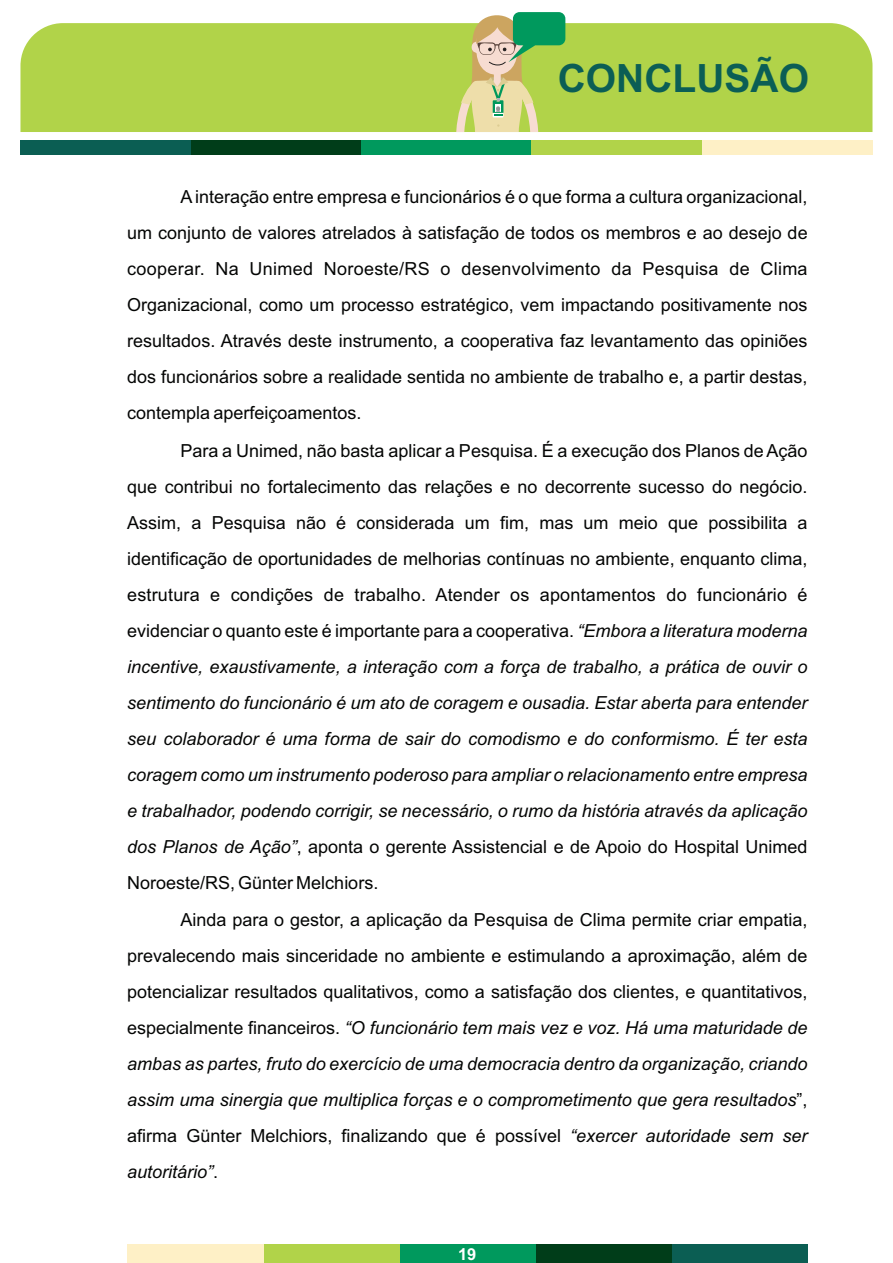
<style>
.page{position:relative;width:893px;height:1263px;background:#fff}
.page>*{position:absolute;margin:0;border:0;box-sizing:border-box;transform-origin:0 0}
.t1{font:700 39px "Arial";color:#0b5e55}
.t2{font:18px/36px "Arial";color:#040504;text-align:justify}
.t3{font:700 16.5px "Arial";color:#fff}
.s1{font-style:italic}
</style>
<div class="page">
<div style="left:20px;top:23px;width:852px;height:109px;background:#b1d349"></div>
<div style="left:672px;top:1244px;width:136px;height:19px;background:#0b5e53"></div>
<div style="left:535px;top:1244px;width:137px;height:19px;background:#003d19"></div>
<div style="left:399px;top:1244px;width:136px;height:19px;background:#00995d"></div>
<div style="left:263px;top:1244px;width:136px;height:19px;background:#b1d349"></div>
<div style="left:127px;top:1244px;width:136px;height:19px;background:#fef0c6"></div>
<div style="left:20px;top:140px;width:171px;height:15px;background:#0b5e53"></div>
<div style="left:191px;top:140px;width:170px;height:15px;background:#003d19"></div>
<div style="left:361px;top:140px;width:171px;height:15px;background:#00995d"></div>
<div style="left:532px;top:140px;width:170px;height:15px;background:#b1d349"></div>
<div style="left:702px;top:140px;width:170px;height:15px;background:#fef0c6"></div>
<svg style="left:456px;top:12px;width:109px;height:120px;background:#b0c87a"></svg>
<h1 class="t1" style="left:558px;top:63px;width:253px">CONCLUSÃO</h1>
<p class="t2" style="left:127px;top:181px;width:682px;text-indent:53px">Ainteração entre empresa e funcionários é o que forma a cultura organizacional, um conjunto de valores atrelados à satisfação de todos os membros e ao desejo de cooperar. Na Unimed Noroeste/RS o desenvolvimento da Pesquisa de Clima Organizacional, como um processo estratégico, vem impactando positivamente nos resultados. Através deste instrumento, a cooperativa faz levantamento das opiniões dos funcionários sobre a realidade sentida no ambiente de trabalho e, a partir destas, contempla aperfeiçoamentos.</p>
<p class="t2" style="left:127px;top:434px;width:682px;text-indent:53px">Para a Unimed, não basta aplicar a Pesquisa. É a execução dos Planos de Ação que contribui no fortalecimento das relações e no decorrente sucesso do negócio.<br>Assim, a Pesquisa não é considerada um fim, mas um meio que possibilita a identificação de oportunidades de melhorias contínuas no ambiente, enquanto clima, estrutura e condições de trabalho. Atender os apontamentos do funcionário é evidenciar o quanto este é importante para a cooperativa. <span class="s1">“Embora a literatura moderna incentive, exaustivamente, a interação com a força de trabalho, a prática de ouvir o sentimento do funcionário é um ato de coragem e ousadia. Estar aberta para entender seu colaborador é uma forma de sair do comodismo e do conformismo. É ter esta coragem como um instrumento poderoso para ampliar o relacionamento entre empresa e trabalhador, podendo corrigir, se necessário, o rumo da história através da aplicação dos Planos de Ação”</span>, aponta o gerente Assistencial e de Apoio do Hospital Unimed Noroeste/RS, Günter Melchiors.</p>
<p class="t2" style="left:127px;top:904px;width:682px;text-indent:53px">Ainda para o gestor, a aplicação da Pesquisa de Clima permite criar empatia, prevalecendo mais sinceridade no ambiente e estimulando a aproximação, além de potencializar resultados qualitativos, como a satisfação dos clientes, e quantitativos, especialmente financeiros. <span class="s1">“O funcionário tem mais vez e voz. Há uma maturidade de ambas as partes, fruto do exercício de uma democracia dentro da organização, criando assim uma sinergia que multiplica forças e o comprometimento que gera resultados</span>”, afirma Günter Melchiors, finalizando que é possível <span class="s1">“exercer autoridade sem ser autoritário”</span>.</p>
<p class="t3" style="left:458px;top:1247px;width:20px">19</p>
</div>
